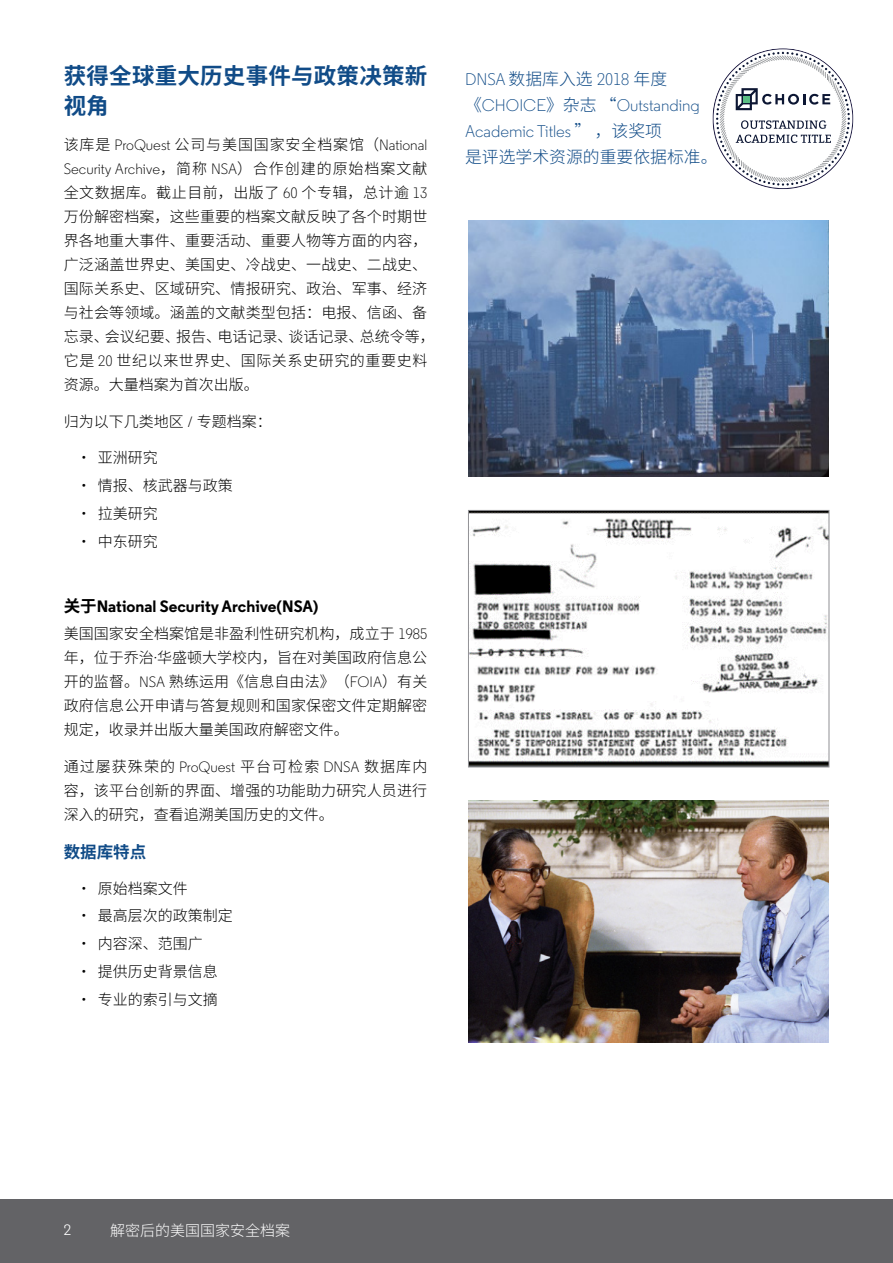
<style>
.page{position:relative;width:893px;height:1263px;background:#fff}
.page>*{position:absolute;margin:0;border:0;box-sizing:border-box;transform-origin:0 0}
.t1{font:700 22.5px/30px "Source Han Sans CN";letter-spacing:.01em;color:#104b87}
.t2{font:300 16.8px/25.8px "Regular Clarivate";color:#104b87}
.t3{font:300 16.8px "Source Han Sans CN";color:#104b87}
.t4{font:700 16.5px "Regular Clarivate";color:#000}
.t5{font:700 16.5px "Source Han Sans CN";color:#104b87}
.t6{font:300 15px/24px "Source Han Sans CN";letter-spacing:.01em;color:#000}
.t7{font:300 15px "Regular Clarivate";color:#000}
.t8{font:300 15px "Source Han Sans CN";letter-spacing:.06em;color:#000}
.t9{font:300 15px "Source Han Sans CN";color:#fff}
.t10{font:15px "Regular Clarivate";color:#fff}
.s1{font-family:"Regular Clarivate"}
.s2{font-family:"Source Han Sans CN"}
</style>
<div class="page">
<div style="left:0;top:1199px;width:893px;height:64px;background:#636366"></div>
<svg style="left:716px;top:52px;width:134px;height:134px"></svg>
<img style="left:468px;top:221px;width:361px;height:256px">
<img style="left:470px;top:512px;width:357px;height:253px">
<div style="left:468px;top:510px;width:361px;height:257px;border:1px solid #919195"></div>
<img style="left:468px;top:800px;width:361px;height:242px">
<h1 class="t1" style="left:64px;top:61px;width:365px">获得全球重大历史事件与政策决策新视角</h1>
<p class="t8" style="left:64px;top:136px;width:365px">该库是 <span class="s1">ProQuest</span> 公司与美国国家安全档案馆（<span class="s1">National</span></p>
<p class="t7" style="left:64px;top:159px;width:365px">Security Archive<span class="s2">，简称</span> NSA<span class="s2">）合作创建的原始档案文献</span></p>
<p class="t6" style="left:64px;top:181px;width:373px">全文数据库。截止目前，出版了 <span class="s1">60</span> 个专辑，总计逾 <span class="s1">13</span>万份解密档案，这些重要的档案文献反映了各个时期世界各地重大事件、重要活动、重要人物等方面的内容，广泛涵盖世界史、美国史、冷战史、一战史、二战史、国际关系史、区域研究、情报研究、政治、军事、经济与社会等领域。涵盖的文献类型包括：电报、信函、备忘录、会议纪要、报告、电话记录、谈话记录、总统令等，它是 <span class="s1">20</span> 世纪以来世界史、国际关系史研究的重要史料资源。大量档案为首次出版。</p>
<p class="t6" style="left:64px;top:409px;width:209px">归为以下几类地区 <span class="s1">/</span> 专题档案：</p>
<p class="t6" style="left:76px;top:444px;width:158px;line-height:27.8px">・亚洲研究<br>・情报、核武器与政策・拉美研究<br>・中东研究</p>
<p class="t4" style="left:64px;top:596px;width:256px"><span class="s2">关于</span>National Security Archive(NSA)</p>
<p class="t6" style="left:64px;top:622px;width:365px;text-align:justify">美国国家安全档案馆是非盈利性研究机构，成立于 <span class="s1">1985</span>年，位于乔治<span class="s1">·</span>华盛顿大学校内，旨在对美国政府信息公开的监督。<span class="s1">NSA</span> 熟练运用《信息自由法》（<span class="s1">FOIA</span>）有关政府信息公开申请与答复规则和国家保密文件定期解密规定，收录并出版大量美国政府解密文件。</p>
<p class="t6" style="left:64px;top:755px;width:365px;text-align:justify">通过屡获殊荣的 <span class="s1">ProQuest</span> 平台可检索 <span class="s1">DNSA</span> 数据库内容，该平台创新的界面、增强的功能助力研究人员进行深入的研究，查看追溯美国历史的文件。</p>
<p class="t5" style="left:64px;top:843px;width:84px">数据库特点</p>
<p class="t6" style="left:77px;top:874px;width:158px;line-height:27.8px">・原始档案文件<br>・最高层次的政策制定・内容深、范围广<br>・提供历史背景信息・专业的索引与文摘</p>
<p class="t2" style="left:465px;top:66px;width:236px">DNSA <span class="s2">数据库入选</span> 2018 <span class="s2">年度《</span>CHOICE<span class="s2">》杂志 “</span>Outstanding<br>Academic Titles <span class="s2">” ，该奖项</span></p>
<p class="t3" style="left:465px;top:147px;width:254px">是评选学术资源的重要依据标准。</p>
<p class="t10" style="left:64px;top:1221px;width:9px">2</p>
<p class="t9" style="left:110px;top:1222px;width:181px">解密后的美国国家安全档案</p>
</div>
